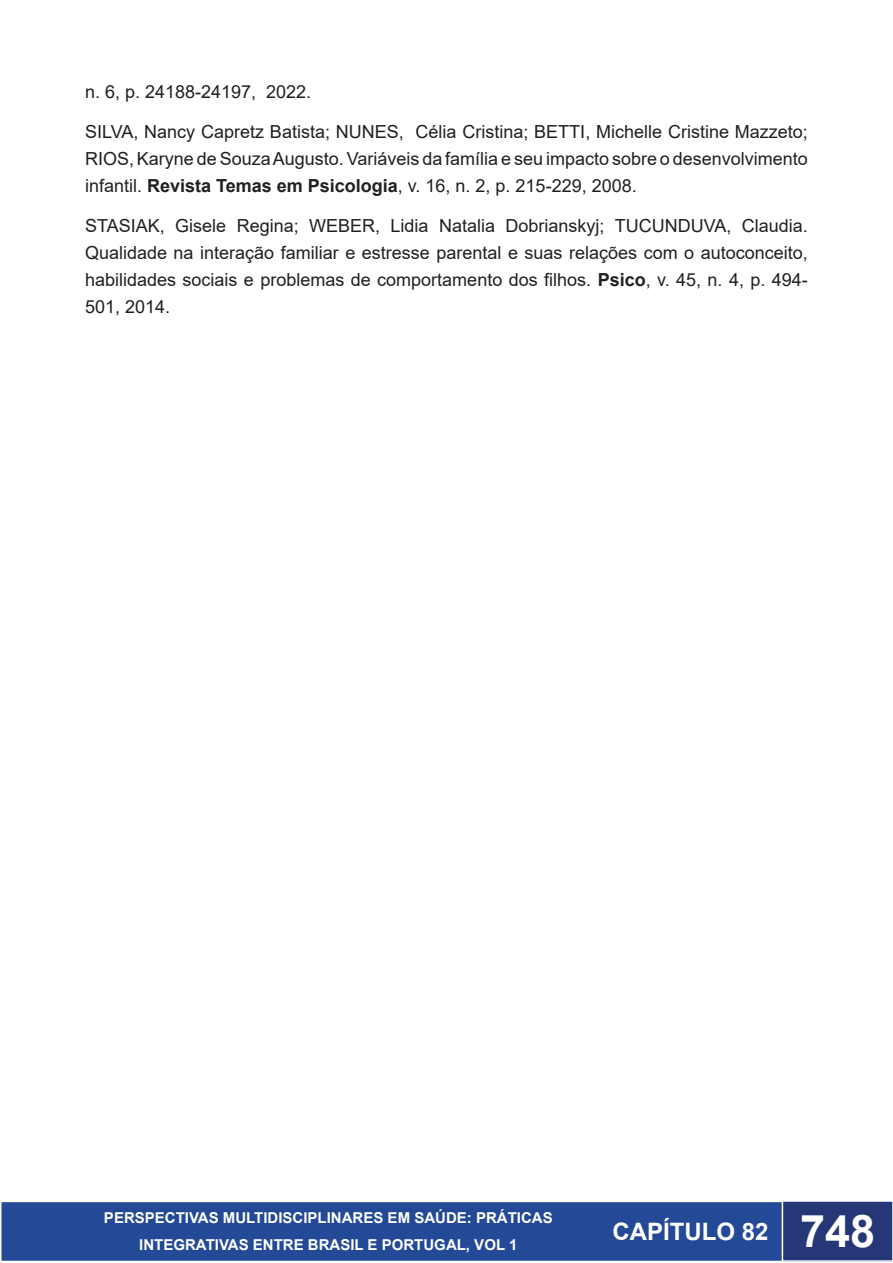
<style>
.page{position:relative;width:893px;height:1263px;background:#fff}
.page>*{position:absolute;margin:0;border:0;box-sizing:border-box;transform-origin:0 0}
.t1{font:700 24px "Arial";color:#fff}
.t2{font:18px/27px "Arial";color:#231f20;text-align:justify}
.t3{font:700 15px/27px "Arial";color:#fff;text-align:center}
.s1{font-weight:700}
.s2{font-size:45px}
</style>
<div class="page">
<div style="left:1px;top:1201px;width:782px;height:60px;background:#234997"></div>
<div style="left:0;top:1201px;width:784px;height:61px;border:2px solid #fff"></div>
<div style="left:782px;top:1201px;width:111px;height:60px;background:#253777"></div>
<div style="left:782px;top:1200px;width:111px;height:62px;border:2px solid #fff"></div>
<p class="t2" style="left:85px;top:78px;width:228px">n. 6, p. 24188-24197, 2022.</p>
<p class="t2" style="left:85px;top:118px;width:724px">SILVA, Nancy Capretz Batista; NUNES, Célia Cristina; BETTI, Michelle Cristine Mazzeto; RIOS, Karyne de Souza Augusto. Variáveis da família e seu impacto sobre o desenvolvimento infantil. <span class="s1">Revista Temas em Psicologia</span>, v. 16, n. 2, p. 215-229, 2008.</p>
<p class="t2" style="left:85px;top:212px;width:724px">STASIAK, Gisele Regina; WEBER, Lidia Natalia Dobrianskyj; TUCUNDUVA, Claudia.<br>Qualidade na interação familiar e estresse parental e suas relações com o autoconceito, habilidades sociais e problemas de comportamento dos filhos. <span class="s1">Psico</span>, v. 45, n. 4, p. 494- 501, 2014.</p>
<p class="t3" style="left:104px;top:1205px;width:450px">PERSPECTIVAS MULTIDISCIPLINARES EM SAÚDE: PRÁTICAS<br>INTEGRATIVAS ENTRE BRASIL E PORTUGAL, VOL 1</p>
<h1 class="t1" style="left:612px;top:1215px;width:264px">CAPÍTULO 82 <span class="s2">748</span></h1>
</div>
